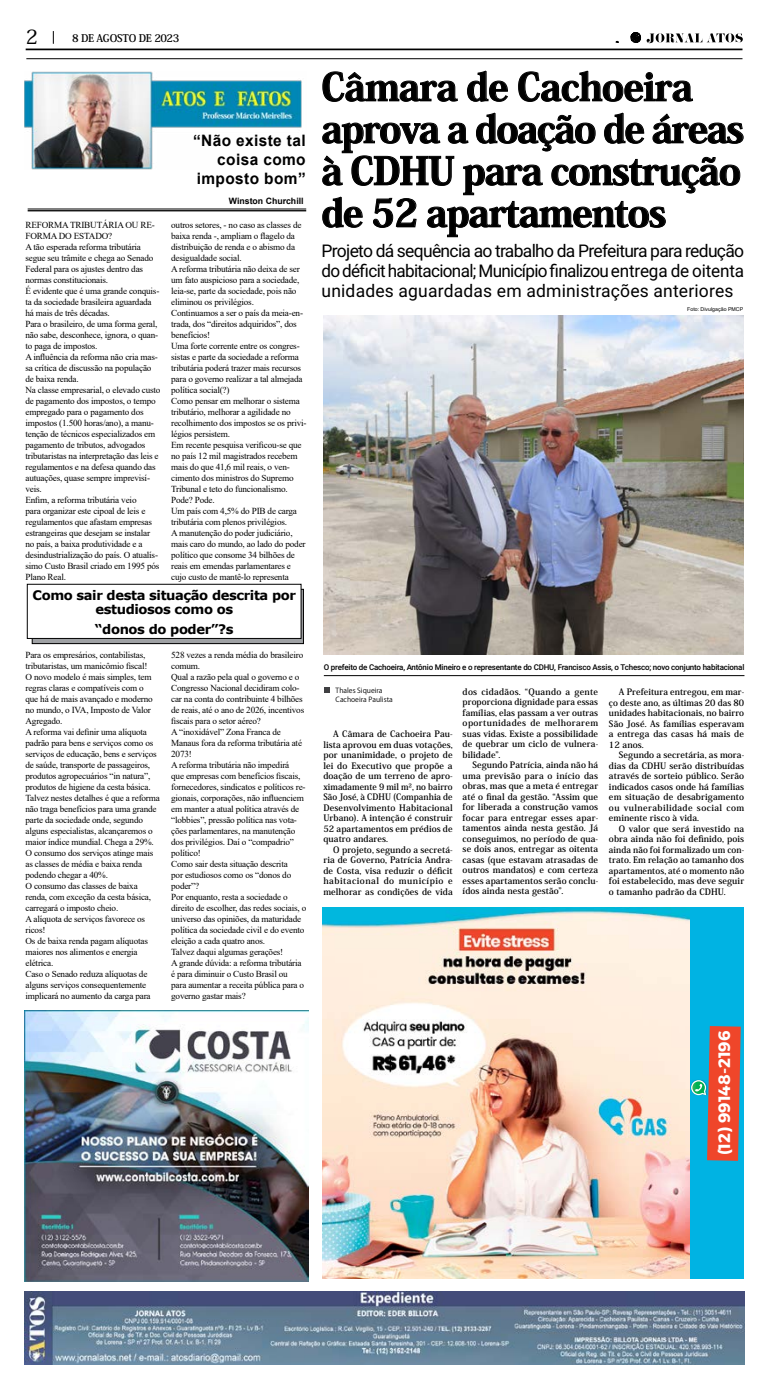
<style>
.page{position:relative;width:769px;height:1389px;background:#fff}
.page>*{position:absolute;margin:0;border:0;box-sizing:border-box;transform-origin:0 0}
.t1{font:800 37.89px/42px "Koz Min Pro";letter-spacing:-.03em;color:#000}
.t2{font:500 19.69px "Koz Min Pro";color:#000}
.t3{font:17.5px/20.1px "Roboto";letter-spacing:.01em;color:#000;text-align:justify}
.t4{font:700 16.54px "Montserrat";color:#fff}
.t5{font:700 15.75px/18.9px "Arial";letter-spacing:.025em;color:#000;text-align:right}
.t6{font:700 13.12px/14px "Verdana";letter-spacing:-.03em;color:#000;text-align:center}
.t7{font:700 10.5px "Koz Min Pro";letter-spacing:-.04em;color:#000}
.t8{font:9.19px/11px "Times New Roman";letter-spacing:-.02em;color:#000}
.t9{font:700 8.75px/10.5px "Koz Min Pro";letter-spacing:.01em;color:#000;text-align:justify}
.t10{font:700 8.75px "Arial";color:#000}
.t11{font:500 7.96px "Roboto";letter-spacing:-.025em;color:#000}
.t12{font:7px/8.8px "Koz Go Pro";color:#000}
.t13{font:5.25px "Arial";color:#000}
</style>
<div class="page">
<svg style="left:53px;top:31px;width:1px;height:13px"></svg>
<hr style="left:26px;top:49px;width:716px;height:1px;background:#000">
<hr style="left:26px;top:59px;width:716px;height:1px;background:#000">
<svg style="left:647px;top:33px;width:96px;height:10px"></svg>
<svg style="left:630px;top:32px;width:11px;height:11px"></svg>
<img style="left:25px;top:1292px;width:719px;height:72px">
<div style="left:32px;top:589px;width:271px;height:55px;background:#9fa1a4"></div>
<div style="left:32px;top:589px;width:272px;height:55px;border:1px solid #000"></div>
<div style="left:27px;top:584px;width:274px;height:54px;background:#fff"></div>
<div style="left:27px;top:584px;width:274px;height:55px;border:1px solid #000"></div>
<img style="left:25px;top:72px;width:277px;height:98px">
<hr style="left:28px;top:209px;width:278px;height:1px;background:#000">
<hr style="left:28px;top:210px;width:278px;height:1px;background:#000">
<img style="left:25px;top:1011px;width:283px;height:271px">
<svg style="left:323px;top:72px;width:135px;height:30px"></svg>
<svg style="left:467px;top:71px;width:41px;height:31px"></svg>
<svg style="left:518px;top:71px;width:175px;height:31px"></svg>
<svg style="left:323px;top:113px;width:420px;height:124px"></svg>
<svg style="left:324px;top:687px;width:5px;height:6px"></svg>
<hr style="left:324px;top:675px;width:420px;height:1px;background:#000">
<img style="left:324px;top:316px;width:419px;height:339px">
<div style="left:323px;top:907px;width:421px;height:372px;background:#00b3e3"></div>
<img style="left:323px;top:907px;width:367px;height:372px">
<svg style="left:691px;top:1026px;width:50px;height:135px"></svg>
<h2 class="t2" style="left:26px;top:22px;width:14px">2</h2>
<p class="t7" style="left:72px;top:30px;width:109px">8 DE AGOSTO DE 2023</p>
<h3 class="t5" style="left:193px;top:132px;width:114px">“Não existe tal coisa como imposto bom”</h3>
<p class="t10" style="left:229px;top:195px;width:76px">Winston Churchill</p>
<p class="t8" style="left:25px;top:219px;width:137px">REFORMA TRIBUTÁRIA OU RE-<br>FORMA DO ESTADO?<br>A tão esperada reforma tributária segue seu trâmite e chega ao Senado<br>Federal para os ajustes dentro das normas constitucionais.<br>É evidente que é uma grande conquis&shy;ta da sociedade brasileira aguardada há mais de três décadas.<br>Para o brasileiro, de uma forma geral, não sabe, desconhece, ignora, o quan&shy;to paga de impostos.<br>A influência da reforma não cria mas&shy;sa crítica de discussão na população de baixa renda.<br>Na classe empresarial, o elevado custo de pagamento dos impostos, o tempo empregado para o pagamento dos impostos (1.500 horas/ano), a manu&shy;tenção de técnicos especializados em pagamento de tributos, advogados tributaristas na interpretação das leis e regulamentos e na defesa quando das autuações, quase sempre imprevisí&shy;veis.<br>Enfim, a reforma tributária veio<br>para organizar este cipoal de leis e regulamentos que afastam empresas estrangeiras que desejam se instalar no país, a baixa produtividade e a desindustrialização do país. O atualís&shy;simo Custo Brasil criado em 1995 pós<br>Plano Real.</p>
<p class="t8" style="left:171px;top:219px;width:137px">outros setores, - no caso as classes de baixa renda -, ampliam o flagelo da distribuição de renda e o abismo da desigualdade social.<br>A reforma tributária não deixa de ser um fato auspicioso para a sociedade, leia-se, parte da sociedade, pois não eliminou os privilégios.<br>Continuamos a ser o país da meia-en&shy;trada, dos “direitos adquiridos”, dos benefícios!<br>Uma forte corrente entre os congres&shy;sistas e parte da sociedade a reforma tributária poderá trazer mais recursos para o governo realizar a tal almejada política social(?)<br>Como pensar em melhorar o sistema tributário, melhorar a agilidade no recolhimento dos impostos se os privi&shy;légios persistem.<br>Em recente pesquisa verificou-se que no país 12 mil magistrados recebem mais do que 41,6 mil reais, o ven&shy;cimento dos ministros do Supremo<br>Tribunal e teto do funcionalismo.<br>Pode? Pode.<br>Um país com 4,5% do PIB de carga tributária com plenos privilégios.<br>A manutenção do poder judiciário, mais caro do mundo, ao lado do poder político que consome 34 bilhões de reais em emendas parlamentares e cujo custo de mantê-lo representa</p>
<h3 class="t6" style="left:33px;top:588px;width:265px">Como sair desta situação descrita por estudiosos como os</h3>
<h3 class="t6" style="left:95px;top:622px;width:140px">“donos do poder”?s</h3>
<p class="t8" style="left:25px;top:649px;width:136px">Para os empresários, contabilistas, tributaristas, um manicômio fiscal!<br>O novo modelo é mais simples, tem regras claras e compatíveis com o<br>que há de mais avançado e moderno no mundo, o IVA, Imposto de Valor<br>Agregado.<br>A reforma vai definir uma alíquota padrão para bens e serviços como os serviços de educação, bens e serviços de saúde, transporte de passageiros, produtos agropecuários “in natura”, produtos de higiene da cesta básica.<br>Talvez nestes detalhes é que a reforma não traga benefícios para uma grande parte da sociedade onde, segundo alguns especialistas, alcançaremos o maior índice mundial. Chega a 29%.<br>O consumo dos serviços atinge mais as classes de média e baixa renda podendo chegar a 40%.<br>O consumo das classes de baixa renda, com exceção da cesta básica, carregará o imposto cheio.<br>A alíquota de serviços favorece os ricos!<br>Os de baixa renda pagam alíquotas maiores nos alimentos e energia elétrica.<br>Caso o Senado reduza alíquotas de alguns serviços consequentemente implicará no aumento da carga para</p>
<p class="t8" style="left:171px;top:649px;width:137px">528 vezes a renda média do brasileiro comum.<br>Qual a razão pela qual o governo e o<br>Congresso Nacional decidiram colo&shy;car na conta do contribuinte 4 bilhões de reais, até o ano de 2026, incentivos fiscais para o setor aéreo?<br>A “inoxidável” Zona Franca de<br>Manaus fora da reforma tributária até<br>2073!<br>A reforma tributária não impedirá<br>que empresas com benefícios fiscais, fornecedores, sindicatos e políticos re&shy;gionais, corporações, não influenciem em manter a atual política através de “lobbies”, pressão política nas vota&shy;ções parlamentares, na manutenção dos privilégios. Daí o “compadrio” político!<br>Como sair desta situação descrita<br>por estudiosos como os “donos do poder”?<br>Por enquanto, resta a sociedade o direito de escolher, das redes sociais, o universo das opiniões, da maturidade política da sociedade civil e do evento eleição a cada quatro anos.<br>Talvez daqui algumas gerações!<br>A grande dúvida: a reforma tributária é para diminuir o Custo Brasil ou<br>para aumentar a receita pública para o governo gastar mais?</p>
<h1 class="t1" style="left:321px;top:64px;width:424px">Câmara de Cachoeira aprova a doação de áreas à CDHU para construção de 52 apartamentos</h1>
<h3 class="t3" style="left:322px;top:240px;width:424px">Projeto dá sequência ao trabalho da Prefeitura para redução do déficit habitacional; Município finalizou entrega de oitenta unidades aguardadas em administrações anteriores</h3>
<p class="t13" style="left:687px;top:305px;width:58px">Foto: Divulgação PMCP</p>
<p class="t11" style="left:324px;top:662px;width:422px">O prefeito de Cachoeira, Antônio Mineiro e o representante do CDHU, Francisco Assis, o Tchesco; novo conjunto habitacional</p>
<p class="t12" style="left:336px;top:686px;width:59px">Thales Siqueira<br>Cachoeira Paulista</p>
<p class="t9" style="left:463px;top:686px;width:137px">dos cidadãos. “Quando a gente proporciona dignidade para essas famílias, elas passam a ver outras oportunidades de melhorarem suas vidas. Existe a possibilidade de quebrar um ciclo de vulnera&shy;bilidade”.</p>
<p class="t9" style="left:463px;top:760px;width:137px;text-indent:10px">Segundo Patrícia, ainda não há uma previsão para o início das obras, mas que a meta é entregar até o final da gestão. “Assim que for liberada a construção vamos focar para entregar esses apar&shy;tamentos ainda nesta gestão. Já conseguimos, no período de qua&shy;se dois anos, entregar as oitenta casas (que estavam atrasadas de outros mandatos) e com certeza esses apartamentos serão conclu&shy;ídos ainda nesta gestão”.</p>
<p class="t9" style="left:323px;top:728px;width:131px;text-indent:10px">A Câmara de Cachoeira Pau&shy;lista aprovou em duas votações, por unanimidade, o projeto de lei do Executivo que propõe a doação de um terreno de apro&shy;ximadamente 9 mil m², no bairro São José, à CDHU (Companhia de Desenvolvimento Habitacional Urbano). A intenção é construir 52 apartamentos em prédios de quatro andares.</p>
<p class="t9" style="left:323px;top:844px;width:131px;text-indent:10px">O projeto, segundo a secretá&shy;ria de Governo, Patrícia Andra&shy;de Costa, visa reduzir o déficit habitacional do município e melhorar as condições de vida</p>
<p class="t9" style="left:609px;top:686px;width:137px;text-indent:10px">A Prefeitura entregou, em mar&shy;ço deste ano, as últimas 20 das 80 unidades habitacionais, no bairro São José. As famílias esperavam a entrega das casas há mais de 12 anos.</p>
<p class="t9" style="left:609px;top:749px;width:137px;text-indent:10px">Segundo a secretária, as mora&shy;dias da CDHU serão distribuídas através de sorteio público. Serão indicados casos onde há famílias em situação de desabrigamento ou vulnerabilidade social com eminente risco à vida.</p>
<p class="t9" style="left:609px;top:823px;width:137px;text-indent:10px">O valor que será investido na obra ainda não foi definido, pois ainda não foi formalizado um con&shy;trato. Em relação ao tamanho dos apartamentos, até o momento não foi estabelecido, mas deve seguir o tamanho padrão da CDHU.</p>
<h3 class="t4" style="left:714px;top:1155px;width:126px;rotate:-90deg">(12) 99148-2196</h3>
</div>
